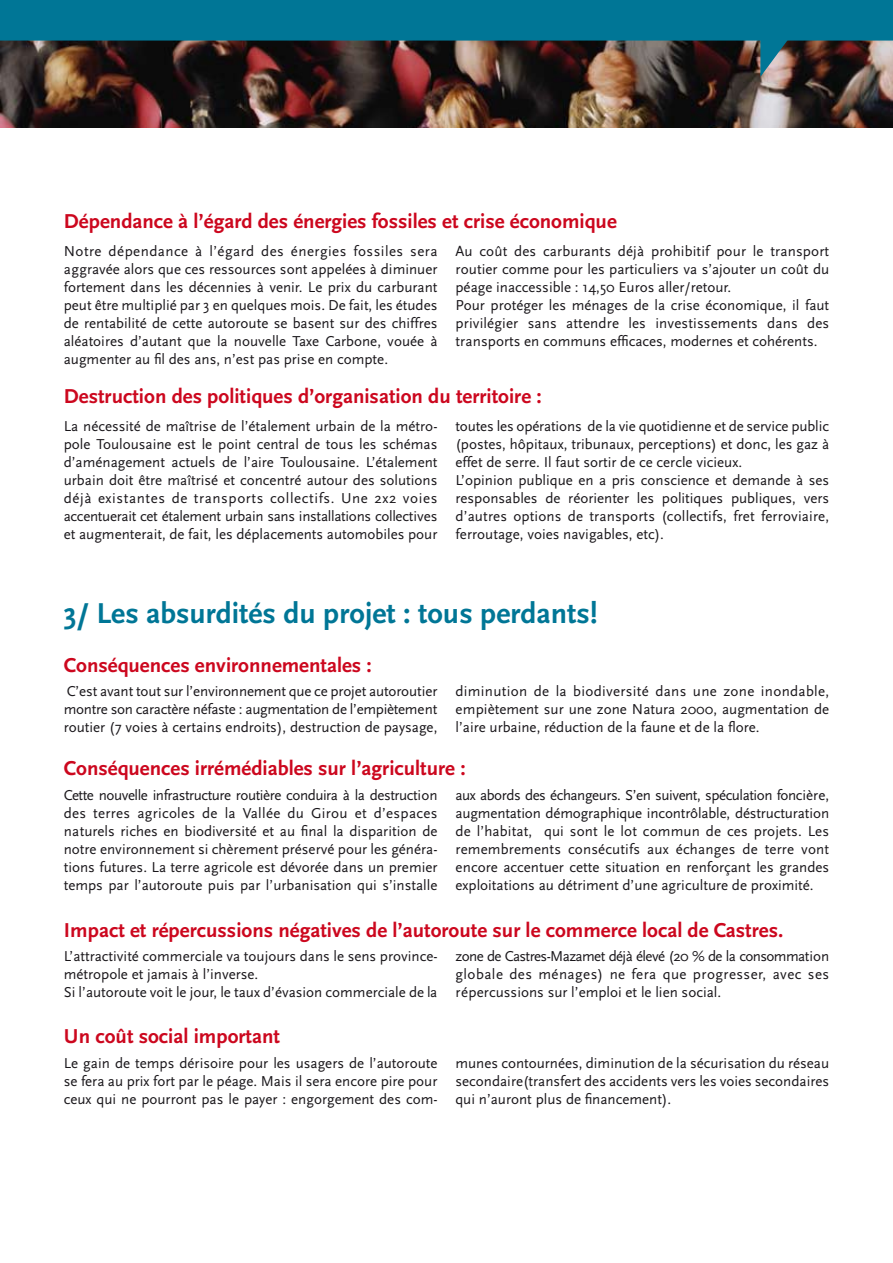
<style>
.page{position:relative;width:893px;height:1263px;background:#fff}
.page>*{position:absolute;margin:0;border:0;box-sizing:border-box;transform-origin:0 0}
.t1{font:700 30px "Scala Sans";color:#007696}
.t2{font:700 21px "Scala Sans";color:#cc071e}
.t3{font:15px/18px "Scala Sans";color:#1a171b;text-align:justify}
</style>
<div class="page">
<img style="left:0;top:41px;width:893px;height:87px">
<svg style="left:760px;top:41px;width:37px;height:38px"></svg>
<div style="left:0;top:3px;width:893px;height:38px;background:#007696"></div>
<hr style="left:0;top:0;width:893px;height:3px;background:#007696">
<h2 class="t2" style="left:64px;top:210px;width:554px">Dépendance à l’égard des énergies fossiles et crise économique</h2>
<p class="t3" style="left:64px;top:242px;width:375px">Notre dépendance à l’égard des énergies fossiles sera aggravée alors que ces ressources sont appelées à diminuer fortement dans les décennies à venir. Le prix du carburant peut être multiplié par 3 en quelques mois. De fait, les études de rentabilité de cette autoroute se basent sur des chiffres aléatoires d’autant que la nouvelle Taxe Carbone, vouée à augmenter au fil des ans, n’est pas prise en compte.</p>
<p class="t3" style="left:455px;top:242px;width:375px;text-align:left">Au coût des carburants déjà prohibitif pour le transport routier comme pour les particuliers va s’ajouter un coût du péage inaccessible : 14,50 Euros aller/retour.<br>Pour protéger les ménages de la crise économique, il faut privilégier sans attendre les investissements dans des transports en communs efficaces, modernes et cohérents.</p>
<h2 class="t2" style="left:64px;top:385px;width:479px">Destruction des politiques d’organisation du territoire :</h2>
<p class="t3" style="left:64px;top:417px;width:375px">La nécessité de maîtrise de l’étalement urbain de la métro&shy;pole Toulousaine est le point central de tous les schémas d’aménagement actuels de l’aire Toulousaine. L’étalement urbain doit être maîtrisé et concentré autour des solutions déjà existantes de transports collectifs. Une 2x2 voies accentuerait cet étalement urbain sans installations collectives et augmenterait, de fait, les déplacements automobiles pour</p>
<p class="t3" style="left:455px;top:417px;width:375px;text-align:left">toutes les opérations de la vie quotidienne et de service public (postes, hôpitaux, tribunaux, perceptions) et donc, les gaz à effet de serre. Il faut sortir de ce cercle vicieux.<br>L’opinion publique en a pris conscience et demande à ses responsables de réorienter les politiques publiques, vers d’autres options de transports (collectifs, fret ferroviaire, ferroutage, voies navigables, etc).</p>
<h1 class="t1" style="left:64px;top:597px;width:535px">3/ Les absurdités du projet : tous perdants!</h1>
<h2 class="t2" style="left:64px;top:654px;width:309px">Conséquences environnementales :</h2>
<p class="t3" style="left:64px;top:682px;width:375px">C’est avant tout sur l’environnement que ce projet autoroutier montre son caractère néfaste : augmentation de l’empiètement routier (7 voies à certains endroits), destruction de paysage,</p>
<p class="t3" style="left:455px;top:682px;width:375px">diminution de la biodiversité dans une zone inondable, empiètement sur une zone Natura 2000, augmentation de l’aire urbaine, réduction de la faune et de la flore.</p>
<h2 class="t2" style="left:64px;top:757px;width:403px">Conséquences irrémédiables sur l’agriculture :</h2>
<p class="t3" style="left:64px;top:786px;width:375px">Cette nouvelle infrastructure routière conduira à la destruction des terres agricoles de la Vallée du Girou et d’espaces naturels riches en biodiversité et au final la disparition de notre environnement si chèrement préservé pour les généra&shy;tions futures. La terre agricole est dévorée dans un premier temps par l’autoroute puis par l’urbanisation qui s’installe</p>
<p class="t3" style="left:455px;top:786px;width:375px">aux abords des échangeurs. S’en suivent, spéculation foncière, augmentation démographique incontrôlable, déstructuration de l’habitat, qui sont le lot commun de ces projets. Les remembrements consécutifs aux échanges de terre vont encore accentuer cette situation en renforçant les grandes exploitations au détriment d’une agriculture de proximité.</p>
<h2 class="t2" style="left:64px;top:919px;width:721px">Impact et répercussions négatives de l’autoroute sur le commerce local de Castres.</h2>
<p class="t3" style="left:64px;top:948px;width:375px;text-align:left">L’attractivité commerciale va toujours dans le sens province&shy;métropole et jamais à l’inverse.<br>Si l’autoroute voit le jour, le taux d’évasion commerciale de la</p>
<p class="t3" style="left:455px;top:948px;width:375px">zone de Castres-Mazamet déjà élevé (20 % de la consommation globale des ménages) ne fera que progresser, avec ses répercussions sur l’emploi et le lien social.</p>
<h2 class="t2" style="left:64px;top:1025px;width:218px">Un coût social important</h2>
<p class="t3" style="left:64px;top:1054px;width:375px">Le gain de temps dérisoire pour les usagers de l’autoroute se fera au prix fort par le péage. Mais il sera encore pire pour ceux qui ne pourront pas le payer : engorgement des com-</p>
<p class="t3" style="left:455px;top:1054px;width:375px">munes contournées, diminution de la sécurisation du réseau secondaire(transfert des accidents vers les voies secondaires qui n’auront plus de financement).</p>
</div>
